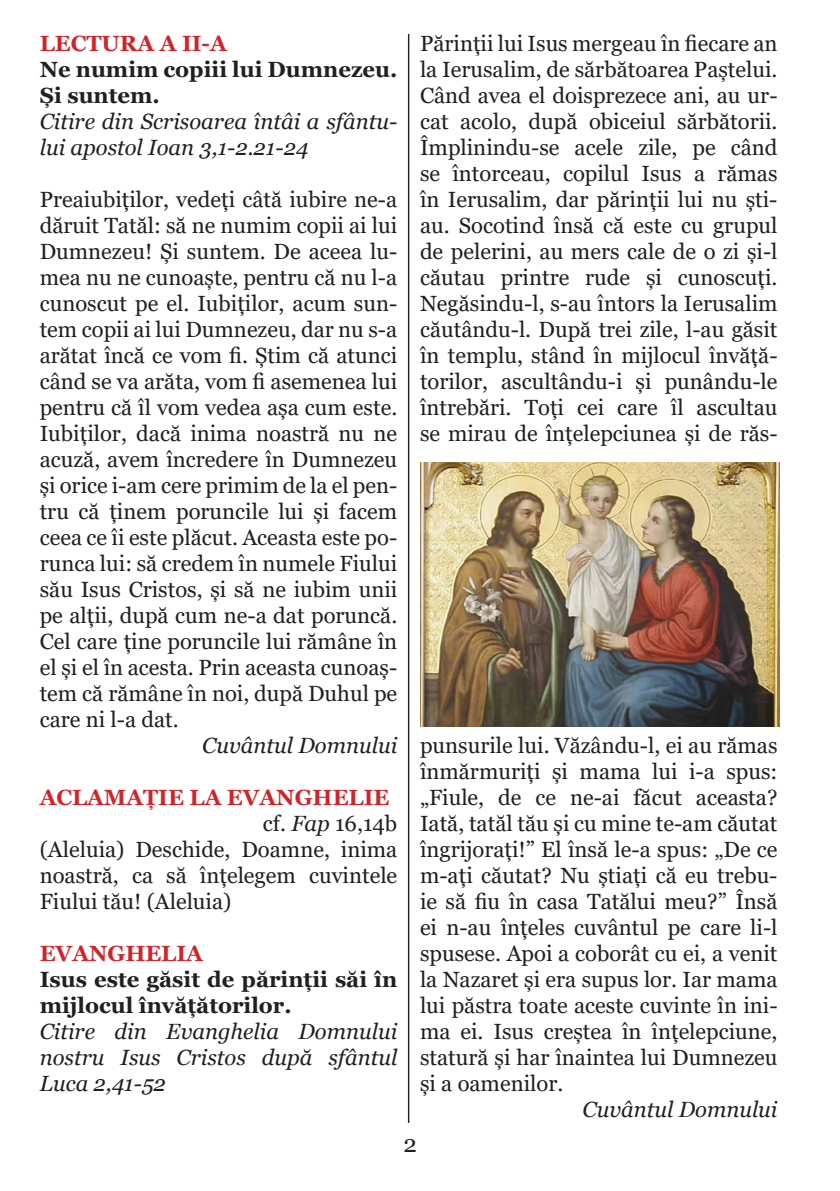
<style>
.page{position:relative;width:840px;height:1191px;background:#fff}
.page>*{position:absolute;margin:0;border:0;box-sizing:border-box;transform-origin:0 0}
.t1{font:24px "Georgia";color:#231f20}
.t2{font:22px/26px "Georgia";color:#231f20;text-align:justify}
.t3{font:italic 22px/26px "Georgia";color:#231f20}
.t4{font:700 22px/26px "Georgia";color:#231f20}
.t5{font:700 22px "Georgia";color:#d1232a}
.s1{font-style:italic}
</style>
<div class="page">
<hr style="left:407px;top:34px;width:2px;height:1089px;background:#231f20">
<img style="left:420px;top:462px;width:359px;height:265px">
<p class="t5" style="left:40px;top:29px;width:188px">LECTURA A II-A</p>
<p class="t4" style="left:40px;top:56px;width:359px">Ne numim copiii lui Dumnezeu.<br>Şi suntem.</p>
<p class="t3" style="left:40px;top:108px;width:359px">Citire din Scrisoarea întâi a sfântu&shy;lui apostol Ioan 3,1-2.21-24</p>
<p class="t2" style="left:40px;top:187px;width:359px">Preaiubiţilor, vedeţi câtă iubire ne-a dăruit Tatăl: să ne numim copii ai lui Dumnezeu! Şi suntem. De aceea lu&shy;mea nu ne cunoaşte, pentru că nu l-a cunoscut pe el. Iubiţilor, acum sun&shy;tem copii ai lui Dumnezeu, dar nu s-a arătat încă ce vom fi. Ştim că atunci când se va arăta, vom fi asemenea lui pentru că îl vom vedea aşa cum este.<br>Iubiţilor, dacă inima noastră nu ne acuză, avem încredere în Dumnezeu şi orice i-am cere primim de la el pen&shy;tru că ţinem poruncile lui şi facem ceea ce îi este plăcut. Aceasta este po&shy;runca lui: să credem în numele Fiului său Isus Cristos, şi să ne iubim unii pe alţii, după cum ne-a dat poruncă.<br>Cel care ţine poruncile lui rămâne în el şi el în acesta. Prin aceasta cunoaş&shy;tem că rămâne în noi, după Duhul pe care ni l-a dat.</p>
<p class="t3" style="left:202px;top:732px;width:196px">Cuvântul Domnului</p>
<p class="t5" style="left:40px;top:783px;width:351px">ACLAMAŢIE LA EVANGHELIE</p>
<p class="t2" style="left:263px;top:811px;width:136px">cf. <span class="s1">Fap</span> 16,14b</p>
<p class="t2" style="left:40px;top:837px;width:359px">(Aleluia) Deschide, Doamne, inima</p>
<p class="t2" style="left:40px;top:863px;width:359px">noastră, ca să înţelegem cuvintele</p>
<p class="t2" style="left:40px;top:889px;width:193px">Fiului tău! (Aleluia)</p>
<p class="t5" style="left:40px;top:939px;width:165px">EVANGHELIA</p>
<p class="t4" style="left:40px;top:966px;width:359px">Isus este găsit de părinţii săi în mijlocul învăţătorilor.</p>
<p class="t3" style="left:40px;top:1018px;width:359px;text-align:justify">Citire din Evanghelia Domnului nostru Isus Cristos după sfântul Luca 2,41-52</p>
<p class="t2" style="left:420px;top:31px;width:359px">Părinţii lui Isus mergeau în fiecare an la Ierusalim, de sărbătoarea Paştelui.<br>Când avea el doisprezece ani, au ur&shy;cat acolo, după obiceiul sărbătorii.<br>Împlinindu-se acele zile, pe când se întorceau, copilul Isus a rămas în Ierusalim, dar părinţii lui nu şti&shy;au. Socotind însă că este cu grupul de pelerini, au mers cale de o zi şi-l căutau printre rude şi cunoscuţi.<br>Negăsindu-l, s-au întors la Ierusalim căutându-l. După trei zile, l-au găsit în templu, stând în mijlocul învăţă&shy;torilor, ascultându-i şi punându-le întrebări. Toţi cei care îl ascultau se mirau de înţelepciunea şi de răs-</p>
<p class="t2" style="left:420px;top:733px;width:359px">punsurile lui. Văzându-l, ei au rămas înmărmuriţi şi mama lui i-a spus: „Fiule, de ce ne-ai făcut aceasta?<br>Iată, tatăl tău şi cu mine te-am căutat îngrijoraţi!” El însă le-a spus: „De ce m-aţi căutat? Nu ştiaţi că eu trebu&shy;ie să fiu în casa Tatălui meu?” Însă ei n-au înţeles cuvântul pe care li-l spusese. Apoi a coborât cu ei, a venit la Nazaret şi era supus lor. Iar mama lui păstra toate aceste cuvinte în ini&shy;ma ei. Isus creştea în înţelepciune, statură şi har înaintea lui Dumnezeu şi a oamenilor.</p>
<p class="t3" style="left:582px;top:1097px;width:196px">Cuvântul Domnului</p>
<p class="t1" style="left:403px;top:1129px;width:15px">2</p>
</div>
